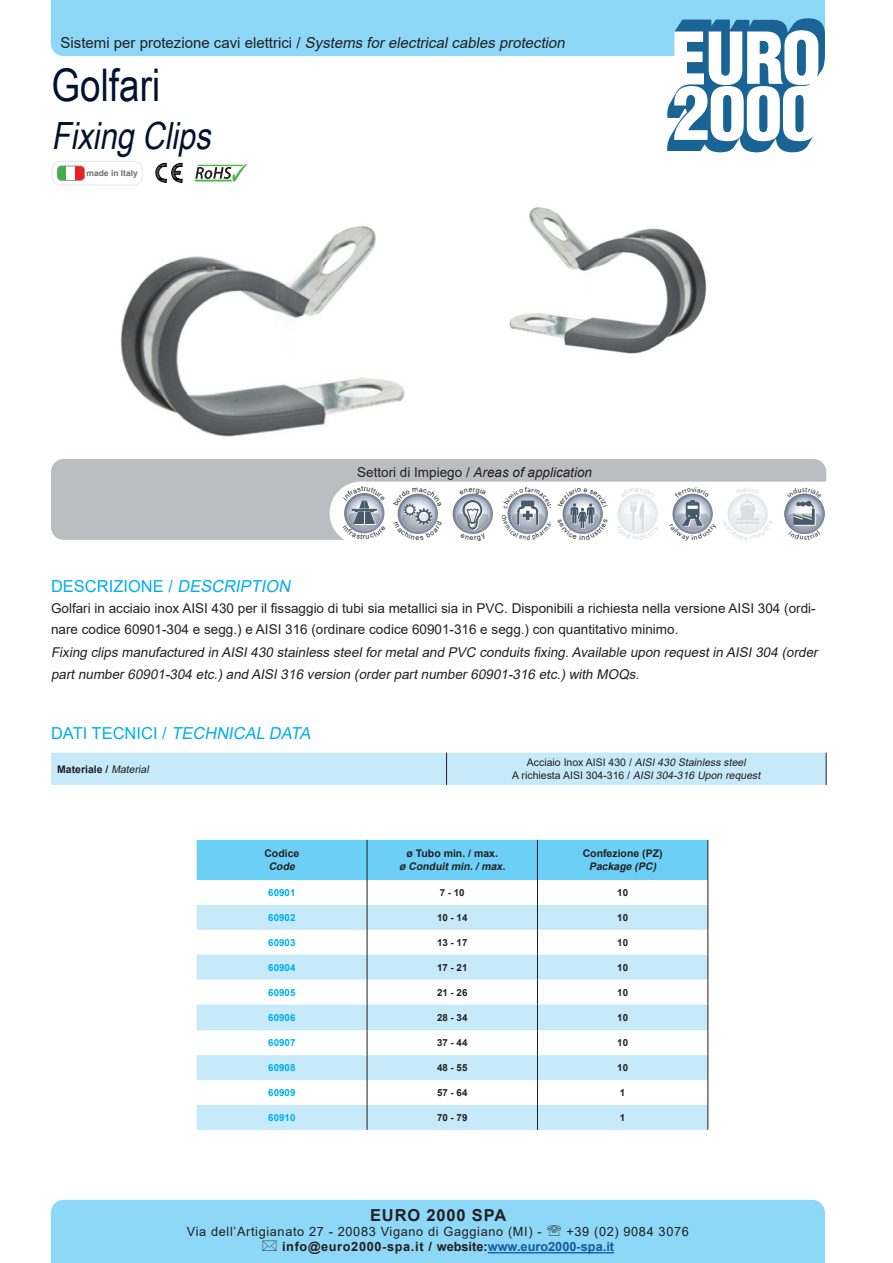
<style>
.page{position:relative;width:893px;height:1263px;background:#fff}
.page>*{position:absolute;margin:0;border:0;box-sizing:border-box;transform-origin:0 0}
.t1{font:45px "Arial Narrow";color:#001231}
.t2{font:italic 37.5px "Arial Narrow";color:#001231}
.t3{font:italic 16.5px "Arial";color:#00aeef}
.t4{font:16.5px "Arial";color:#00aeef}
.t5{font:700 16.5px "Arial";letter-spacing:.05em;color:#231f20}
.t6{font:italic 15px "Arial";color:#231f20}
.t7{font:13.5px/21px "Arial";color:#231f20}
.t8{font:italic 13.5px/22.5px "Arial";color:#231f20}
.t9{font:italic 13.5px "Arial";color:#231f20}
.t10{font:12.75px "Arial";letter-spacing:.05em;color:#231f20}
.t11{font:700 12.75px "Arial";color:#231f20}
.t12{font:700 10.5px "Arial";color:#231f20}
.t13{font:10.5px "Arial";color:#231f20}
.t14{font:italic 10.5px "Arial";color:#231f20}
.t15{font:italic 700 10.5px "Arial";color:#231f20}
.t16{font:700 9.75px "Arial";color:#231f20}
.t17{font:700 9.75px "Arial";color:#00aeef}
.t18{font:700 8.55px "Arial";color:#6c6d70}
.s1{font-style:normal}
.s2{font-style:italic}
.s3{font-weight:400;font-style:italic}
.s4{color:#175d9e}
</style>
<div class="page">
<div style="left:51px;top:1200px;width:774px;height:63px;background:#8dd7f7"></div>
<hr style="left:488px;top:1252px;width:126px;height:1px;background:#175d9e">
<div style="left:51px;top:459px;width:775px;height:81px;background:#bcbdc0;border-radius:13px"></div>
<div style="left:51px;top:753px;width:775px;height:32px;background:#c6eafa"></div>
<hr style="left:446px;top:753px;width:1px;height:32px;background:#231f20">
<hr style="left:826px;top:753px;width:1px;height:32px;background:#231f20">
<svg style="left:197px;top:840px;width:512px;height:290px"></svg>
<div style="left:52px;top:161px;width:91px;height:24px;border:1px solid #e6e7e9;border-radius:9px"></div>
<div style="left:57px;top:166px;width:9px;height:14px;background:#40ae49"></div>
<div style="left:75px;top:166px;width:10px;height:14px;background:#ee1d23"></div>
<div style="left:57px;top:166px;width:28px;height:15px;border:1px solid #939598;border-radius:4px"></div>
<svg style="left:195px;top:164px;width:52px;height:18px"></svg>
<svg style="left:156px;top:163px;width:26px;height:20px"></svg>
<svg style="left:51px;top:0;width:774px;height:152px"></svg>
<img style="left:120px;top:225px;width:285px;height:212px">
<img style="left:509px;top:207px;width:198px;height:147px">
<svg style="left:548px;top:1225px;width:13px;height:11px"></svg>
<svg style="left:263px;top:1241px;width:14px;height:10px"></svg>
<svg style="left:330px;top:482px;width:496px;height:58px;background:#dcdfe4"></svg>
<p class="t6" style="left:61px;top:32px;width:509px"><span class="s1">S i s t e m i p e r p ro t e z i o n e c a v i e l e tt r i c i /</span> Systems forelectricalcables protection</p>
<p class="t1" style="left:52px;top:52px;width:110px">Golfari</p>
<p class="t2" style="left:52px;top:108px;width:170px">FixingClips</p>
<p class="t18" style="left:87px;top:167px;width:53px">made in Italy</p>
<p class="t9" style="left:357px;top:463px;width:236px"><span class="s1">Settori di Impiego /</span> Areas of application</p>
<p class="t4" style="left:51px;top:575px;width:245px">DESCRIZIONE / <span class="s2">DESCRIPTION</span></p>
<p class="t7" style="left:51px;top:598px;width:766px">Golfari in acciaio inox AISI 430 per il fissaggio di tubi sia metallici sia in PVC. Disponibili a richiesta nella versione AISI 304 (ordi&shy;nare codice 60901-304 e segg.) e AISI 316 (ordinare codice 60901-316 e segg.) con quantitativo minimo.</p>
<p class="t8" style="left:51px;top:641px;width:771px">Fixing clips manufactured in AISI430 stainless steelformetaland PVC conduits fixing.Available upon requestin AISI304 (order partnumber60901-304 etc.)and AISI316 version (orderpartnumber60901-316 etc.)with MOQs.</p>
<p class="t3" style="left:51px;top:722px;width:265px"><span class="s1">D AT I T E C N I C I /</span> TECHNICAL DATA</p>
<p class="t12" style="left:57px;top:761px;width:96px">Materiale / <span class="s3">Material</span></p>
<p class="t12" style="left:264px;top:846px;width:37px">Codice</p>
<p class="t15" style="left:269px;top:859px;width:30px">Code</p>
<p class="t14" style="left:527px;top:755px;width:223px"><span class="s1">Ac c i a i o I n ox A I S I 4 3 0 /</span> AISI430 Stainless steel</p>
<p class="t13" style="left:512px;top:768px;width:252px">A ri c h i esta A I S I 3 04 -3 1 6 / <span class="s2">AISI304-316 Upon request</span></p>
<p class="t12" style="left:407px;top:846px;width:93px">ø Tubo min. / max.</p>
<p class="t15" style="left:399px;top:859px;width:110px">ø Conduitmin./max.</p>
<p class="t12" style="left:583px;top:846px;width:81px">Confezione (PZ)</p>
<p class="t15" style="left:589px;top:859px;width:71px">Package (PC)</p>
<p class="t17" style="left:268px;top:886px;width:29px">60901</p>
<p class="t16" style="left:440px;top:886px;width:26px">7 - 10</p>
<p class="t16" style="left:617px;top:886px;width:12px">10</p>
<p class="t17" style="left:268px;top:911px;width:29px">60902</p>
<p class="t16" style="left:437px;top:911px;width:32px">10 - 14</p>
<p class="t16" style="left:617px;top:911px;width:12px">10</p>
<p class="t17" style="left:268px;top:935px;width:29px">60903</p>
<p class="t16" style="left:437px;top:935px;width:32px">13 - 17</p>
<p class="t16" style="left:617px;top:935px;width:12px">10</p>
<p class="t17" style="left:268px;top:960px;width:29px">60904</p>
<p class="t16" style="left:437px;top:960px;width:32px">17 - 21</p>
<p class="t16" style="left:617px;top:960px;width:12px">10</p>
<p class="t17" style="left:268px;top:985px;width:29px">60905</p>
<p class="t16" style="left:437px;top:985px;width:32px">21 - 26</p>
<p class="t16" style="left:617px;top:985px;width:12px">10</p>
<p class="t17" style="left:268px;top:1011px;width:29px">60906</p>
<p class="t16" style="left:437px;top:1011px;width:32px">28 - 34</p>
<p class="t16" style="left:617px;top:1011px;width:12px">10</p>
<p class="t17" style="left:268px;top:1036px;width:29px">60907</p>
<p class="t16" style="left:437px;top:1036px;width:32px">37 - 44</p>
<p class="t16" style="left:617px;top:1036px;width:12px">10</p>
<p class="t17" style="left:268px;top:1061px;width:29px">60908</p>
<p class="t16" style="left:437px;top:1061px;width:32px">48 - 55</p>
<p class="t16" style="left:617px;top:1061px;width:12px">10</p>
<p class="t17" style="left:268px;top:1086px;width:29px">60909</p>
<p class="t16" style="left:437px;top:1086px;width:32px">57 - 64</p>
<p class="t16" style="left:620px;top:1086px;width:7px">1</p>
<p class="t17" style="left:268px;top:1111px;width:29px">60910</p>
<p class="t16" style="left:437px;top:1111px;width:32px">70 - 79</p>
<p class="t16" style="left:620px;top:1111px;width:7px">1</p>
<p class="t5" style="left:370px;top:1203px;width:138px">EURO 2000 SPA</p>
<p class="t10" style="left:187px;top:1223px;width:356px">Via dell’Artigianato 27 - 20083 Vigano di Gaggiano (MI) -</p>
<p class="t10" style="left:566px;top:1223px;width:124px">+39 (02) 9084 3076</p>
<p class="t11" style="left:282px;top:1238px;width:333px">info@euro2000-spa.it / website:<span class="s4">www.euro2000-spa.it</span></p>
</div>
